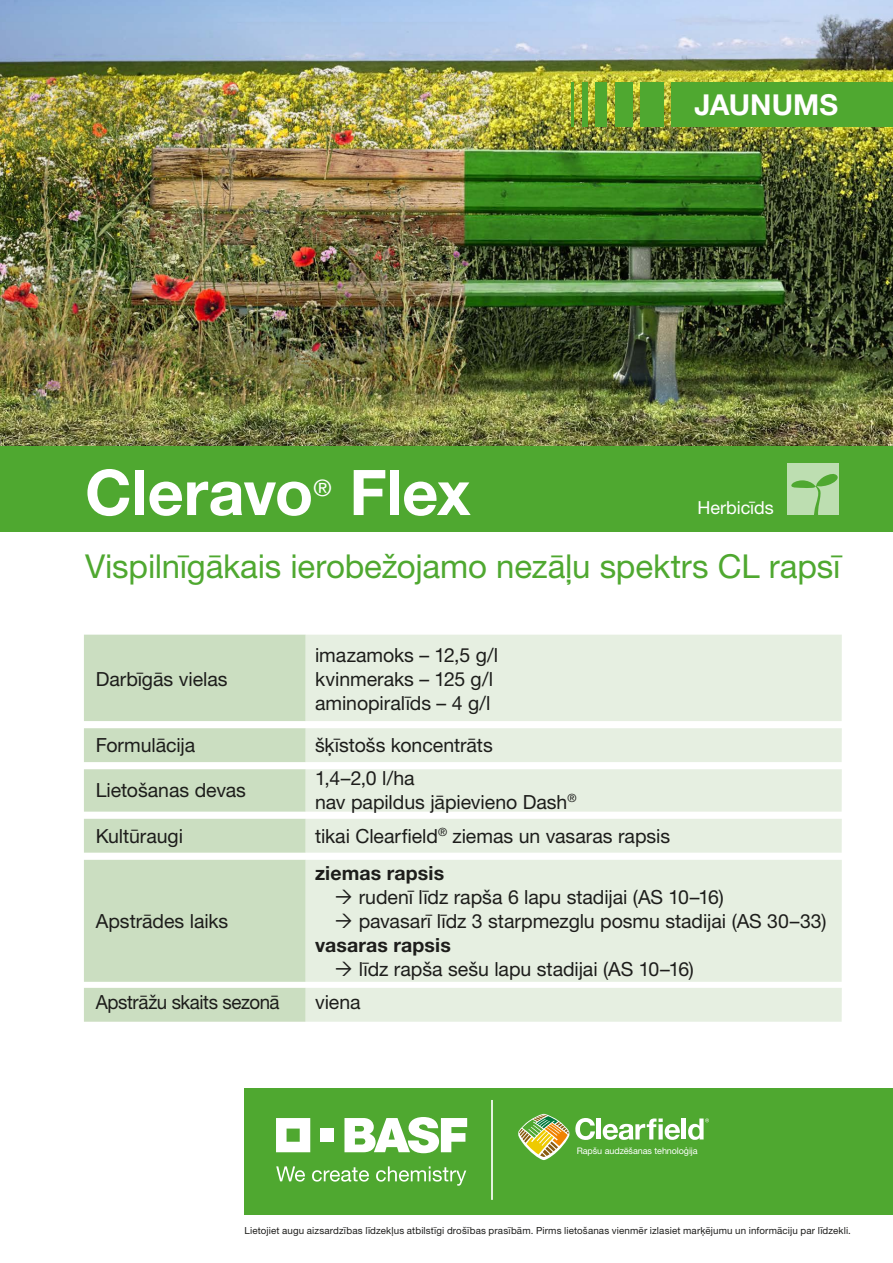
<style>
.page{position:relative;width:893px;height:1263px;background:#fff}
.page>*{position:absolute;margin:0;border:0;box-sizing:border-box;transform-origin:0 0}
.t1{font:700 63px "Helvetica Neue LT Pro";letter-spacing:-.005em;color:#fff}
.t2{font:33px "Helvetica Neue LT Pro";letter-spacing:-.005em;color:#4fa830}
.t3{font:700 28.8px "Helvetica Neue LT Pro";letter-spacing:.005em;color:#fff}
.t4{font:22.8px "Helvetica Neue LT Pro";color:#fff}
.t5{font:19.5px/24px "Helvetica Neue LT Pro";letter-spacing:-.005em;color:#1d1d1b}
.t6{font:700 19.5px "Helvetica Neue LT Pro";letter-spacing:.005em;color:#1d1d1b}
.t7{font:19.5px "Helvetica Neue LT Pro";letter-spacing:-.025em;color:#1d1d1b;scale:.96 1}
.t8{font:18px "Helvetica Neue LT Pro";letter-spacing:-.005em;color:#fff}
.t9{font:9.75px "Helvetica Neue LT Pro";letter-spacing:.015em;color:#1d1d1b}
.t10{font:9px "Helvetica Neue LT Pro";letter-spacing:-.01em;color:#fff}
</style>
<div class="page">
<div style="left:84px;top:635px;width:222px;height:86px;background:#cbdec1"></div>
<div style="left:84px;top:728px;width:222px;height:34px;background:#cbdec1"></div>
<div style="left:84px;top:769px;width:222px;height:43px;background:#cbdec1"></div>
<div style="left:84px;top:819px;width:222px;height:34px;background:#cbdec1"></div>
<img style="left:0;top:0;width:893px;height:446px">
<div style="left:0;top:446px;width:893px;height:85px;background:#4fa830"></div>
<div style="left:788px;top:463px;width:51px;height:51px;background:#bddeb1"></div>
<svg style="left:791px;top:474px;width:48px;height:41px"></svg>
<div style="left:244px;top:1088px;width:649px;height:126px;background:#4fa830"></div>
<svg style="left:344px;top:1117px;width:123px;height:36px"></svg>
<svg style="left:276px;top:1118px;width:34px;height:34px"></svg>
<div style="left:321px;top:1128px;width:13px;height:14px;background:#fff"></div>
<svg style="left:276px;top:1166px;width:29px;height:15px"></svg>
<svg style="left:312px;top:1167px;width:57px;height:14px"></svg>
<svg style="left:376px;top:1166px;width:90px;height:20px"></svg>
<div style="left:306px;top:635px;width:536px;height:86px;background:#e6efe1"></div>
<div style="left:84px;top:860px;width:222px;height:122px;background:#cbdec1"></div>
<div style="left:306px;top:860px;width:536px;height:122px;background:#e6efe1"></div>
<div style="left:306px;top:728px;width:536px;height:34px;background:#e6efe1"></div>
<div style="left:306px;top:769px;width:536px;height:43px;background:#e6efe1"></div>
<div style="left:306px;top:819px;width:536px;height:34px;background:#e6efe1"></div>
<div style="left:84px;top:988px;width:222px;height:34px;background:#cbdec1"></div>
<div style="left:306px;top:988px;width:536px;height:34px;background:#e6efe1"></div>
<hr style="left:491px;top:1100px;width:2px;height:100px;background:#fff">
<svg style="left:518px;top:1114px;width:51px;height:46px"></svg>
<svg style="left:575px;top:1118px;width:20px;height:22px"></svg>
<hr style="left:597px;top:1118px;width:4px;height:21px;background:#fff">
<svg style="left:603px;top:1118px;width:77px;height:22px"></svg>
<hr style="left:682px;top:1118px;width:4px;height:21px;background:#fff">
<svg style="left:688px;top:1118px;width:21px;height:22px"></svg>
<div style="left:687px;top:83px;width:206px;height:44px;background:#4fa830"></div>
<div style="left:671px;top:83px;width:29px;height:44px;background:#4fa830"></div>
<div style="left:641px;top:83px;width:23px;height:44px;background:#4fa830"></div>
<div style="left:616px;top:83px;width:17px;height:44px;background:#4fa830"></div>
<div style="left:596px;top:83px;width:11px;height:44px;background:#4fa830"></div>
<div style="left:582px;top:83px;width:5px;height:44px;background:#4fa830"></div>
<hr style="left:571px;top:83px;width:3px;height:44px;background:#4fa830">
<h3 class="t3" style="left:694px;top:87px;width:145px">JAUNUMS</h3>
<h1 class="t1" style="left:85px;top:454px;width:230px">Cleravo</h1>
<p class="t4" style="left:314px;top:474px;width:20px">®</p>
<h1 class="t1" style="left:349px;top:454px;width:123px">Flex</h1>
<h2 class="t2" style="left:85px;top:546px;width:757px">Vispilnīgākais ierobežojamo nezāļu spektrs CL rapsī</h2>
<p class="t8" style="left:697px;top:497px;width:78px">Herbicīds</p>
<p class="t5" style="left:96px;top:667px;width:133px">Darbīgās vielas</p>
<p class="t5" style="left:315px;top:643px;width:185px">imazamoks – 12,5 g/l kvinmeraks – 125 g/l aminopiralīds – 4 g/l</p>
<p class="t5" style="left:96px;top:732px;width:101px">Formulācija</p>
<p class="t5" style="left:315px;top:732px;width:179px">šķīstošs koncentrāts</p>
<p class="t5" style="left:96px;top:778px;width:152px">Lietošanas devas</p>
<p class="t5" style="left:315px;top:766px;width:263px">1,4–2,0 l/ha<br>nav papildus jāpievieno Dash<sup>®</sup></p>
<p class="t5" style="left:96px;top:823px;width:89px">Kultūraugi</p>
<p class="t5" style="left:315px;top:823px;width:357px">tikai Clearfield<sup>®</sup> ziemas un vasaras rapsis</p>
<p class="t5" style="left:96px;top:909px;width:134px">Apstrādes laiks</p>
<p class="t6" style="left:315px;top:861px;width:131px">ziemas rapsis</p>
<p class="t5" style="left:359px;top:885px;width:469px">rudenī līdz rapša 6 lapu stadijai (AS 10–16)<br>pavasarī līdz 3 starpmezglu posmu stadijai (AS 30–33)</p>
<p class="t6" style="left:315px;top:933px;width:137px">vasaras rapsis</p>
<p class="t5" style="left:359px;top:957px;width:337px">līdz rapša sešu lapu stadijai (AS 10–16)</p>
<p class="t7" style="left:96px;top:991px;width:193px">Apstrāžu skaits sezonā</p>
<p class="t5" style="left:315px;top:990px;width:47px">viena</p>
<p class="t10" style="left:577px;top:1146px;width:122px">Rapšu audzēšanas tehnoloģija</p>
<p class="t9" style="left:244px;top:1224px;width:608px">Lietojiet augu aizsardzības līdzekļus atbilstīgi drošības prasībām. Pirms lietošanas vienmēr izlasiet marķējumu un informāciju par līdzekli.</p>
</div>
